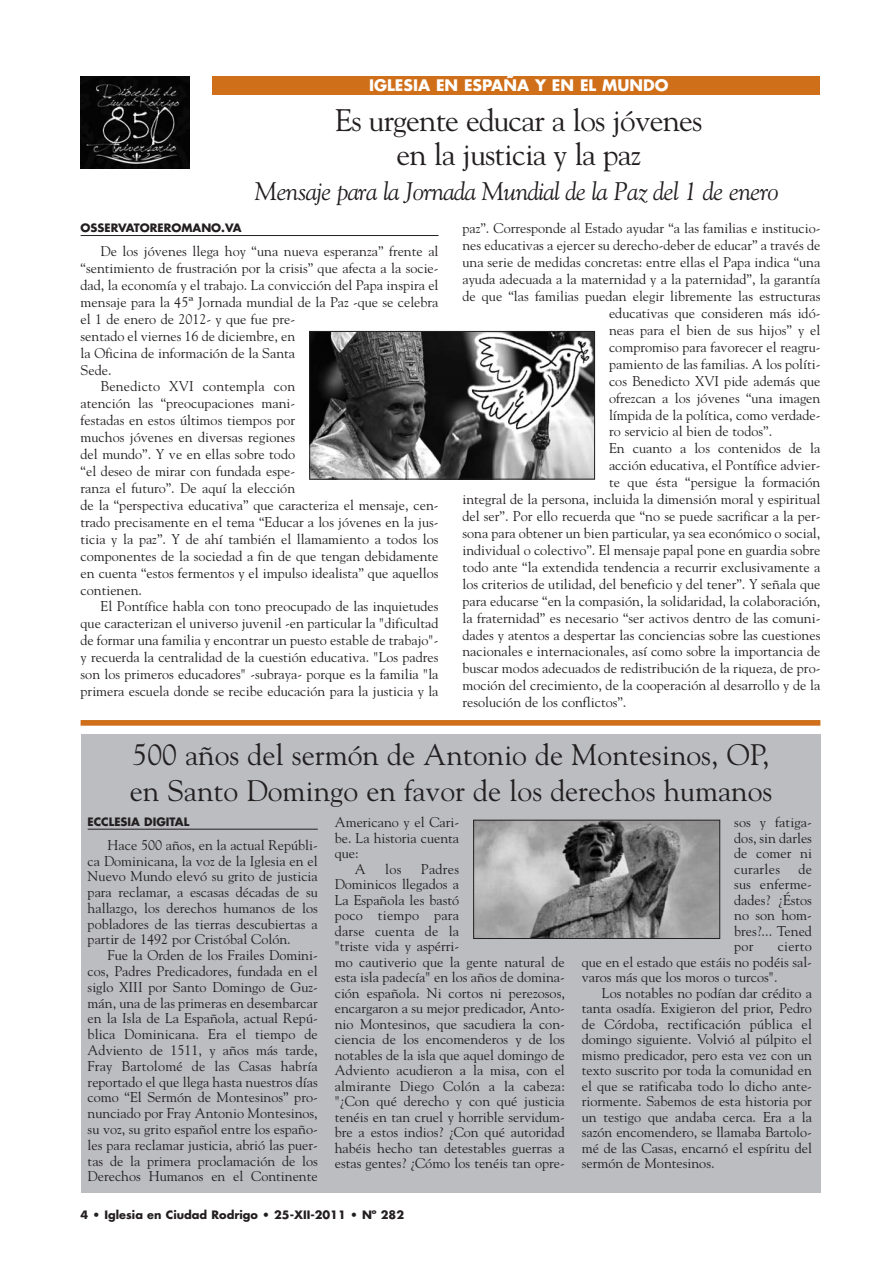
<style>
.page{position:relative;width:893px;height:1263px;background:#fff}
.page>*{position:absolute;margin:0;border:0;box-sizing:border-box;transform-origin:0 0}
.t1{font:31.05px/33.9px "Goudy";letter-spacing:-.025em;color:#231f20;text-align:center}
.t2{font:29.55px/35.5px "Goudy";color:#231f20}
.t3{font:italic 25.35px "Goudy";letter-spacing:-.025em;color:#231f20}
.t4{font:700 15.45px "Futura";color:#fff}
.t5{font:14.1px/15.5px "Goudy";color:#231f20;text-align:justify}
.t6{font:700 11.25px "Futura";color:#231f20}
</style>
<div class="page">
<div style="left:81px;top:735px;width:739px;height:458px;background:#bbbdc0"></div>
<hr style="left:88px;top:829px;width:230px;height:1px;background:#231f20">
<div style="left:212px;top:76px;width:608px;height:19px;background:#d06f19"></div>
<hr style="left:81px;top:235px;width:357px;height:1px;background:#231f20">
<div style="left:81px;top:720px;width:739px;height:6px;background:#d06f19"></div>
<img style="left:475px;top:822px;width:243px;height:115px">
<div style="left:473px;top:820px;width:247px;height:119px;border:1px solid #231f20"></div>
<img style="left:311px;top:333px;width:282px;height:144px">
<div style="left:309px;top:331px;width:286px;height:148px;border:1px solid #231f20"></div>
<img style="left:81px;top:76px;width:108px;height:92px">
<p class="t4" style="left:369px;top:78px;width:301px">IGLESIA EN ESPAÑA Y EN EL MUNDO</p>
<h1 class="t1" style="left:335px;top:106px;width:369px">Es urgente educar a los jóvenes en la justicia y la paz</h1>
<h3 class="t3" style="left:255px;top:181px;width:525px">Mensaje para la Jornada Mundial de la Paz del 1 de enero</h3>
<p class="t6" style="left:81px;top:223px;width:162px">OSSERVATOREROMANO.VA</p>
<p class="t5" style="left:101px;top:245px;width:339px">De los jóvenes llega hoy “una nueva esperanza” frente al</p>
<p class="t5" style="left:81px;top:262px;width:359px">“sentimiento de frustración por la crisis” que afecta a la socie-</p>
<p class="t5" style="left:81px;top:278px;width:359px">dad, la economía y el trabajo. La convicción del Papa inspira el</p>
<p class="t5" style="left:81px;top:295px;width:359px">mensaje para la 45ª Jornada mundial de la Paz -que se celebra</p>
<p class="t5" style="left:81px;top:312px;width:216px">el 1 de enero de 2012- y que fue pre-</p>
<p class="t5" style="left:81px;top:329px;width:216px">sentado el viernes 16 de diciembre, en</p>
<p class="t5" style="left:81px;top:346px;width:216px">la Oficina de información de la Santa</p>
<p class="t5" style="left:81px;top:363px;width:32px">Sede.</p>
<p class="t5" style="left:101px;top:380px;width:196px">Benedicto XVI contempla con</p>
<p class="t5" style="left:81px;top:397px;width:216px">atención las “preocupaciones mani-</p>
<p class="t5" style="left:81px;top:414px;width:216px">festadas en estos últimos tiempos por</p>
<p class="t5" style="left:81px;top:431px;width:216px">muchos jóvenes en diversas regiones</p>
<p class="t5" style="left:81px;top:448px;width:216px">del mundo”. Y ve en ellas sobre todo</p>
<p class="t5" style="left:81px;top:465px;width:216px">“el deseo de mirar con fundada espe-</p>
<p class="t5" style="left:81px;top:481px;width:216px">ranza el futuro”. De aquí la elección</p>
<p class="t5" style="left:81px;top:498px;width:359px">de la “perspectiva educativa” que caracteriza el mensaje, cen-</p>
<p class="t5" style="left:81px;top:515px;width:359px">trado precisamente en el tema “Educar a los jóvenes en la jus-</p>
<p class="t5" style="left:81px;top:532px;width:359px">ticia y la paz”. Y de ahí también el llamamiento a todos los</p>
<p class="t5" style="left:81px;top:549px;width:359px">componentes de la sociedad a fin de que tengan debidamente</p>
<p class="t5" style="left:81px;top:566px;width:359px">en cuenta “estos fermentos y el impulso idealista” que aquellos</p>
<p class="t5" style="left:81px;top:583px;width:63px">contienen.</p>
<p class="t5" style="left:101px;top:600px;width:339px">El Pontífice habla con tono preocupado de las inquietudes</p>
<p class="t5" style="left:81px;top:617px;width:359px">que caracterizan el universo juvenil -en particular la "dificultad</p>
<p class="t5" style="left:81px;top:634px;width:359px">de formar una familia y encontrar un puesto estable de trabajo"-</p>
<p class="t5" style="left:81px;top:651px;width:359px">y recuerda la centralidad de la cuestión educativa. "Los padres</p>
<p class="t5" style="left:81px;top:668px;width:359px">son los primeros educadores" -subraya- porque es la familia "la</p>
<p class="t5" style="left:81px;top:685px;width:359px">primera escuela donde se recibe educación para la justicia y la</p>
<p class="t5" style="left:462px;top:222px;width:359px">paz”. Corresponde al Estado ayudar “a las familias e institucio-</p>
<p class="t5" style="left:462px;top:239px;width:359px">nes educativas a ejercer su derecho-deber de educar” a través de</p>
<p class="t5" style="left:462px;top:256px;width:359px">una serie de medidas concretas: entre ellas el Papa indica “una</p>
<p class="t5" style="left:462px;top:273px;width:359px">ayuda adecuada a la maternidad y a la paternidad”, la garantía</p>
<p class="t5" style="left:462px;top:290px;width:359px">de que “las familias puedan elegir libremente las estructuras</p>
<p class="t5" style="left:609px;top:307px;width:213px">educativas que consideren más idó-</p>
<p class="t5" style="left:609px;top:323px;width:213px">neas para el bien de sus hijos” y el</p>
<p class="t5" style="left:609px;top:340px;width:213px">compromiso para favorecer el reagru-</p>
<p class="t5" style="left:609px;top:357px;width:213px">pamiento de las familias. A los políti-</p>
<p class="t5" style="left:609px;top:374px;width:213px">cos Benedicto XVI pide además que</p>
<p class="t5" style="left:609px;top:391px;width:213px">ofrezcan a los jóvenes “una imagen</p>
<p class="t5" style="left:609px;top:408px;width:213px">límpida de la política, como verdade-</p>
<p class="t5" style="left:609px;top:425px;width:165px">ro servicio al bien de todos”.</p>
<p class="t5" style="left:609px;top:442px;width:213px">En cuanto a los contenidos de la</p>
<p class="t5" style="left:609px;top:459px;width:213px">acción educativa, el Pontífice advier-</p>
<p class="t5" style="left:609px;top:476px;width:213px">te que ésta “persigue la formación</p>
<p class="t5" style="left:462px;top:493px;width:359px">integral de la persona, incluida la dimensión moral y espiritual</p>
<p class="t5" style="left:462px;top:510px;width:359px">del ser”. Por ello recuerda que “no se puede sacrificar a la per-</p>
<p class="t5" style="left:462px;top:526px;width:359px">sona para obtener un bien particular, ya sea económico o social,</p>
<p class="t5" style="left:462px;top:543px;width:359px">individual o colectivo”. El mensaje papal pone en guardia sobre</p>
<p class="t5" style="left:462px;top:560px;width:359px">todo ante “la extendida tendencia a recurrir exclusivamente a</p>
<p class="t5" style="left:462px;top:577px;width:359px">los criterios de utilidad, del beneficio y del tener”. Y señala que</p>
<p class="t5" style="left:462px;top:594px;width:359px">para educarse “en la compasión, la solidaridad, la colaboración,</p>
<p class="t5" style="left:462px;top:611px;width:359px">la fraternidad” es necesario “ser activos dentro de las comuni-</p>
<p class="t5" style="left:462px;top:628px;width:359px">dades y atentos a despertar las conciencias sobre las cuestiones</p>
<p class="t5" style="left:462px;top:645px;width:359px">nacionales e internacionales, así como sobre la importancia de</p>
<p class="t5" style="left:462px;top:662px;width:359px">buscar modos adecuados de redistribución de la riqueza, de pro-</p>
<p class="t5" style="left:462px;top:679px;width:359px">moción del crecimiento, de la cooperación al desarrollo y de la</p>
<p class="t5" style="left:462px;top:696px;width:165px">resolución de los conflictos”.</p>
<h2 class="t2" style="left:130px;top:739px;width:644px">500 años del sermón de Antonio de Montesinos, OP, en Santo Domingo en favor de los derechos humanos</h2>
<p class="t6" style="left:88px;top:817px;width:103px">ECCLESIA DIGITAL</p>
<p class="t5" style="left:88px;top:838px;width:232px;text-indent:20px">Hace 500 años, en la actual Repúbli&shy;ca Dominicana, la voz de la Iglesia en el Nuevo Mundo elevó su grito de justicia para reclamar, a escasas décadas de su hallazgo, los derechos humanos de los pobladores de las tierras descubiertas a partir de 1492 por Cristóbal Colón.</p>
<p class="t5" style="left:88px;top:949px;width:232px;text-indent:20px">Fue la Orden de los Frailes Domini&shy;cos, Padres Predicadores, fundada en el siglo XIII por Santo Domingo de Guz&shy;mán, una de las primeras en desembarcar en la Isla de La Española, actual Repú&shy;blica Dominicana. Era el tiempo de Adviento de 1511, y años más tarde, Fray Bartolomé de las Casas habría reportado el que llega hasta nuestros días como “El Sermón de Montesinos” pro&shy;nunciado por Fray Antonio Montesinos, su voz, su grito español entre los españo&shy;les para reclamar justicia, abrió las puer&shy;tas de la primera proclamación de los Derechos Humanos en el Continente</p>
<p class="t5" style="left:335px;top:816px;width:126px">Americano y el Cari-</p>
<p class="t5" style="left:335px;top:831px;width:126px">be. La historia cuenta</p>
<p class="t5" style="left:335px;top:847px;width:25px">que:</p>
<p class="t5" style="left:355px;top:862px;width:12px">A</p>
<p class="t5" style="left:385px;top:862px;width:18px">los</p>
<p class="t5" style="left:335px;top:862px;width:232px;text-align:left;text-indent:86px">Padres<br>Dominicos llegados a<br>La Española les bastó<br>poco tiempo para<br>darse cuenta de la<br>"triste vida y aspérri-<br>mo cautiverio que la gente natural de esta isla padecía" en los años de domina&shy;ción española. Ni cortos ni perezosos, encargaron a su mejor predicador, Anto&shy;nio Montesinos, que sacudiera la con&shy;ciencia de los encomenderos y de los notables de la isla que aquel domingo de<br>Adviento acudieron a la misa, con el almirante Diego Colón a la cabeza: "¿Con qué derecho y con qué justicia tenéis en tan cruel y horrible servidum&shy;bre a estos indios? ¿Con qué autoridad habéis hecho tan detestables guerras a estas gentes? ¿Cómo los tenéis tan opre-</p>
<p class="t6" style="left:81px;top:1209px;width:325px">4 • Iglesia en Ciudad Rodrigo • 25-XII-2011 • Nº 282</p>
<p class="t5" style="left:734px;top:816px;width:79px">sos y fatiga&shy;dos, sin darles de comer ni curarles</p>
<p class="t5" style="left:734px;top:862px;width:79px;text-indent:64px">de sus enferme&shy;dades? ¿Éstos no son hom&shy;bres?... Tened por</p>
<p class="t5" style="left:582px;top:940px;width:232px;text-indent:196px">cierto que en el estado que estáis no podéis sal&shy;varos más que los moros o turcos".</p>
<p class="t5" style="left:582px;top:986px;width:232px;text-indent:20px">Los notables no podían dar crédito a tanta osadía. Exigieron del prior, Pedro de Córdoba, rectificación pública el domingo siguiente. Volvió al púlpito el mismo predicador, pero esta vez con un texto suscrito por toda la comunidad en el que se ratificaba todo lo dicho ante&shy;riormente. Sabemos de esta historia por un testigo que andaba cerca. Era a la sazón encomendero, se llamaba Bartolo&shy;mé de las Casas, encarnó el espíritu del sermón de Montesinos.</p>
</div>
